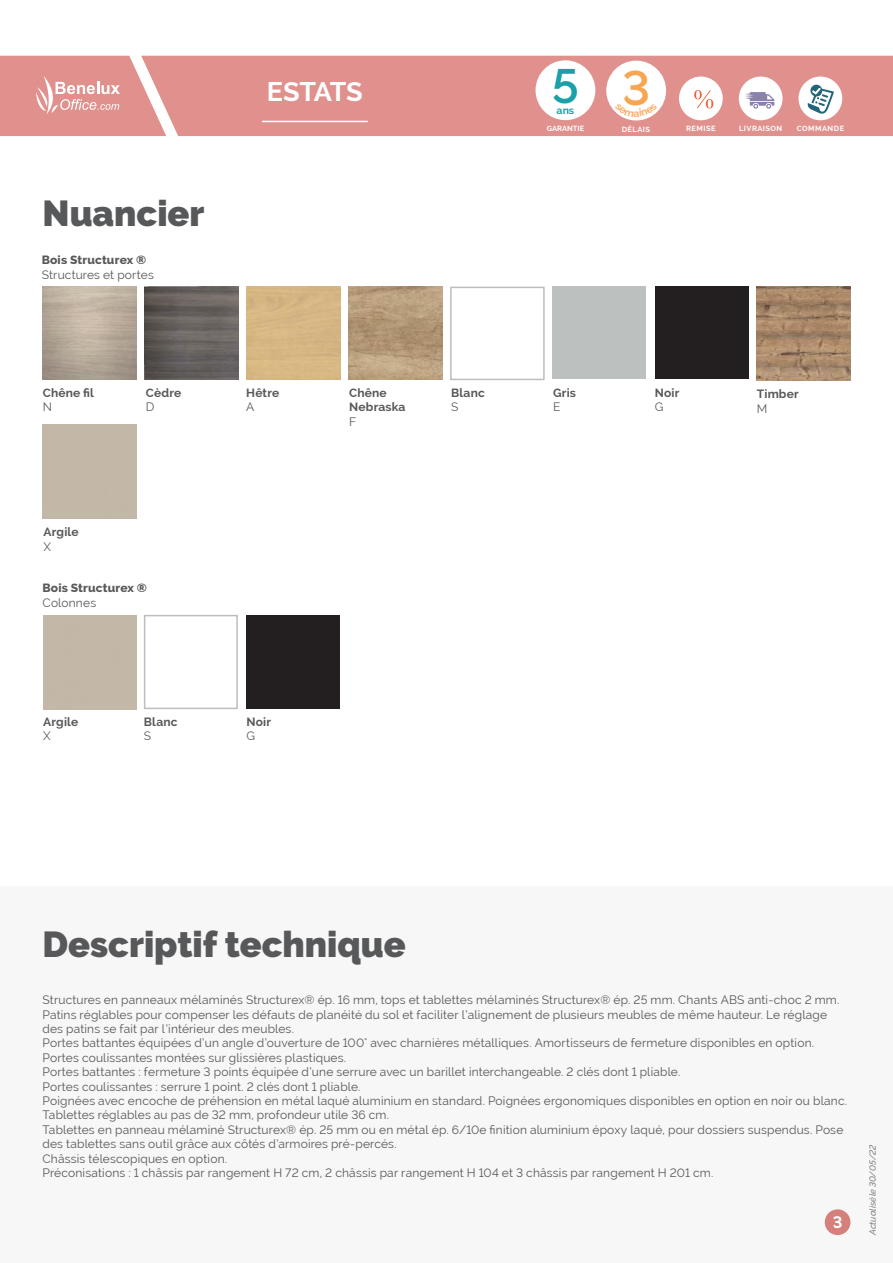
<style>
.page{position:relative;width:893px;height:1263px;background:#fff}
.page>*{position:absolute;margin:0;border:0;box-sizing:border-box;transform-origin:0 0}
.t1{font:600 48px "Raleway";color:#1aa0a9}
.t2{font:600 48px "Raleway";color:#f6a653}
.t3{font:900 36px "Raleway";color:#57585a}
.t4{font:700 27px "Raleway";letter-spacing:-.01em;color:#fff}
.t5{font:700 16.5px "Raleway";color:#fff}
.t6{font:12px/14.4px "Raleway";letter-spacing:.015em;color:#57585a}
.t7{font:700 12px/14.4px "Raleway";letter-spacing:.015em;color:#57585a}
.t8{font:800 12px "Raleway";letter-spacing:.01em;color:#57585a}
.t9{font:700 10.5px "Raleway";color:#1aa0a9}
.t10{font:italic 500 9px "Raleway";color:#787878}
.t11{font:700 7.5px "Raleway";letter-spacing:.06em;color:#fff}
.t12{font:700 7.5px "Raleway";color:#fff}
</style>
<div class="page">
<div style="left:655px;top:287px;width:93px;height:92px;background:#231f20"></div>
<div style="left:144px;top:615px;width:94px;height:94px;background:#fff;border:2px solid #bcbdc0"></div>
<div style="left:247px;top:615px;width:93px;height:93px;background:#231f20"></div>
<div style="left:0;top:887px;width:893px;height:376px;background:#f7f7f8"></div>
<div style="left:450px;top:287px;width:95px;height:93px;background:#fff;border:2px solid #bcbdc0"></div>
<div style="left:553px;top:287px;width:93px;height:92px;background:#bcc1c0"></div>
<img style="left:145px;top:287px;width:93px;height:92px">
<img style="left:349px;top:287px;width:93px;height:92px">
<img style="left:757px;top:287px;width:93px;height:93px">
<div style="left:825px;top:1209px;width:25px;height:26px;background:#d6807d;border-radius:50%"></div>
<div style="left:0;top:56px;width:893px;height:80px;background:#e0918d"></div>
<hr style="left:262px;top:121px;width:106px;height:1px;background:#fff">
<div style="left:535px;top:60px;width:60px;height:60px;background:#fff;border-radius:50%"></div>
<div style="left:679px;top:77px;width:44px;height:43px;background:#fff;border-radius:50%"></div>
<svg style="left:694px;top:90px;width:19px;height:18px"></svg>
<div style="left:739px;top:77px;width:44px;height:43px;background:#fff;border-radius:50%"></div>
<svg style="left:745px;top:92px;width:29px;height:17px"></svg>
<div style="left:798px;top:77px;width:44px;height:43px;background:#fff;border-radius:50%"></div>
<svg style="left:810px;top:85px;width:12px;height:11px"></svg>
<svg style="left:807px;top:88px;width:27px;height:26px"></svg>
<svg style="left:36px;top:76px;width:84px;height:38px;background:#e6a9a6"></svg>
<div style="left:606px;top:61px;width:60px;height:59px;background:#fff;border-radius:50%"></div>
<svg style="left:615px;top:111px;width:42px;height:6px"></svg>
<h2 class="t3" style="left:43px;top:192px;width:163px">Nuancier</h2>
<p class="t8" style="left:42px;top:253px;width:106px">Bois Structurex ®</p>
<p class="t6" style="left:42px;top:267px;width:114px">Structures et portes</p>
<h3 class="t4" style="left:267px;top:76px;width:98px">ESTATS</h3>
<p class="t7" style="left:43px;top:386px;width:53px">Chêne fil</p>
<p class="t6" style="left:43px;top:400px;width:11px">N</p>
<p class="t7" style="left:44px;top:525px;width:37px">Argile</p>
<p class="t6" style="left:44px;top:539px;width:9px">X</p>
<p class="t7" style="left:146px;top:386px;width:37px">Cèdre</p>
<p class="t6" style="left:146px;top:400px;width:10px">D</p>
<p class="t8" style="left:43px;top:581px;width:106px">Bois Structurex ®</p>
<p class="t6" style="left:43px;top:595px;width:55px">Colonnes</p>
<p class="t7" style="left:246px;top:386px;width:35px">Hêtre</p>
<p class="t6" style="left:246px;top:400px;width:10px">A</p>
<p class="t7" style="left:349px;top:386px;width:58px">Chêne<br>Nebraska</p>
<p class="t6" style="left:349px;top:414px;width:9px">F</p>
<p class="t7" style="left:43px;top:715px;width:37px">Argile</p>
<p class="t6" style="left:43px;top:729px;width:9px">X</p>
<p class="t7" style="left:144px;top:715px;width:35px">Blanc</p>
<p class="t6" style="left:144px;top:729px;width:9px">S</p>
<p class="t7" style="left:246px;top:715px;width:26px">Noir</p>
<p class="t6" style="left:246px;top:729px;width:10px">G</p>
<p class="t7" style="left:451px;top:386px;width:35px">Blanc</p>
<p class="t6" style="left:451px;top:400px;width:9px">S</p>
<h1 class="t1" style="left:552px;top:59px;width:29px">5</h1>
<p class="t9" style="left:557px;top:105px;width:19px">ans</p>
<p class="t12" style="left:547px;top:125px;width:39px">GARANTIE</p>
<h1 class="t2" style="left:622px;top:60px;width:30px">3</h1>
<p class="t11" style="left:622px;top:125px;width:30px">DÉLAIS</p>
<p class="t11" style="left:686px;top:125px;width:31px">REMISE</p>
<p class="t11" style="left:739px;top:125px;width:45px">LIVRAISON</p>
<p class="t11" style="left:797px;top:125px;width:49px">COMMANDE</p>
<p class="t7" style="left:553px;top:386px;width:24px">Gris</p>
<p class="t6" style="left:553px;top:400px;width:9px">E</p>
<p class="t7" style="left:655px;top:386px;width:26px">Noir</p>
<p class="t6" style="left:655px;top:400px;width:10px">G</p>
<p class="t7" style="left:757px;top:387px;width:43px">Timber</p>
<p class="t6" style="left:757px;top:401px;width:12px">M</p>
<h2 class="t3" style="left:43px;top:923px;width:365px">Descriptif technique</h2>
<p class="t6" style="left:43px;top:993px;width:806px">Structures en panneaux mélaminés Structurex® ép. 16 mm, tops et tablettes mélaminés Structurex® ép. 25 mm. Chants ABS anti-choc 2 mm.<br>Patins réglables pour compenser les défauts de planéité du sol et faciliter l’alignement de plusieurs meubles de même hauteur. Le réglage des patins se fait par l’intérieur des meubles.<br>Portes battantes équipées d’un angle d’ouverture de 100° avec charnières métalliques. Amortisseurs de fermeture disponibles en option.<br>Portes coulissantes montées sur glissières plastiques.<br>Portes battantes : fermeture 3 points équipée d’une serrure avec un barillet interchangeable. 2 clés dont 1 pliable.<br>Portes coulissantes : serrure 1 point. 2 clés dont 1 pliable.<br>Poignées avec encoche de préhension en métal laqué aluminium en standard. Poignées ergonomiques disponibles en option en noir ou blanc.<br>Tablettes réglables au pas de 32 mm, profondeur utile 36 cm.<br>Tablettes en panneau mélaminé Structurex® ép. 25 mm ou en métal ép. 6/10e finition aluminium époxy laqué, pour dossiers suspendus. Pose des tablettes sans outil grâce aux côtés d’armoires pré-percés.<br>Châssis télescopiques en option.<br>Préconisations : 1 châssis par rangement H 72 cm, 2 châssis par rangement H 104 et 3 châssis par rangement H 201 cm.</p>
<h3 class="t5" style="left:833px;top:1213px;width:11px">3</h3>
<p class="t10" style="left:867px;top:1235px;width:92px;rotate:-90deg">Actualisé le 30/05/22</p>
</div>
